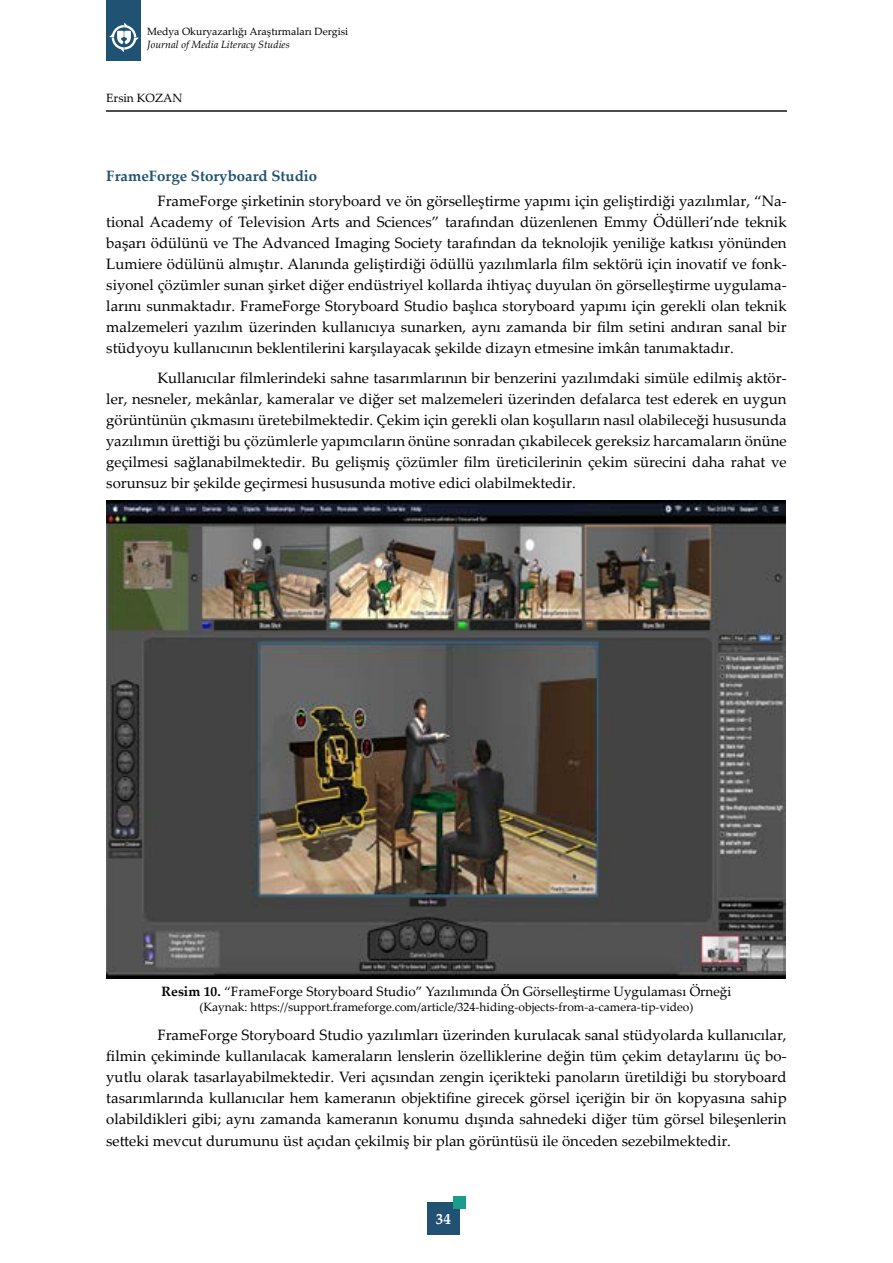
<style>
.page{position:relative;width:893px;height:1263px;background:#fff}
.page>*{position:absolute;margin:0;border:0;box-sizing:border-box;transform-origin:0 0}
.t1{font:15px/21px "Palatino Linotype";color:#000;text-align:justify}
.t2{font:700 15px "Palatino Linotype";color:#215273}
.t3{font:700 15px "Palatino Linotype";color:#fff}
.t4{font:13.5px "Palatino Linotype";color:#000}
.t5{font:12px "Palatino Linotype";color:#000}
.t6{font:10.5px "Palatino Linotype";color:#000}
.t7{font:italic 10.5px "Palatino Linotype";color:#000}
.s1{font-weight:700}
</style>
<div class="page">
<hr style="left:106px;top:111px;width:681px;height:1px;background:#4d4d4f">
<div style="left:427px;top:1202px;width:32px;height:32px;background:#215273"></div>
<div style="left:453px;top:1196px;width:13px;height:12px;background:#1c9c8f"></div>
<div style="left:106px;top:0;width:35px;height:60px;background:#205274"></div>
<svg style="left:109px;top:23px;width:30px;height:29px"></svg>
<img style="left:106px;top:500px;width:680px;height:478px">
<p class="t6" style="left:147px;top:24px;width:203px">Medya Okuryazarlığı Araştırmaları Dergisi</p>
<p class="t7" style="left:147px;top:37px;width:144px">Journal of Media Literacy Studies</p>
<p class="t5" style="left:106px;top:89px;width:78px">Ersin KOZAN</p>
<p class="t2" style="left:106px;top:165px;width:212px">FrameForge Storyboard Studio</p>
<p class="t1" style="left:106px;top:190px;width:682px;text-indent:51px">FrameForge şirketinin storyboard ve ön görselleştirme yapımı için geliştirdiği yazılımlar, “Na&shy;tional Academy of Television Arts and Sciences” tarafından düzenlenen Emmy Ödülleri’nde teknik başarı ödülünü ve The Advanced Imaging Society tarafından da teknolojik yeniliğe katkısı yönünden Lumiere ödülünü almıştır. Alanında geliştirdiği ödüllü yazılımlarla film sektörü için inovatif ve fonk&shy;siyonel çözümler sunan şirket diğer endüstriyel kollarda ihtiyaç duyulan ön görselleştirme uygulama&shy;larını sunmaktadır. FrameForge Storyboard Studio başlıca storyboard yapımı için gerekli olan teknik malzemeleri yazılım üzerinden kullanıcıya sunarken, aynı zamanda bir film setini andıran sanal bir stüdyoyu kullanıcının beklentilerini karşılayacak şekilde dizayn etmesine imkân tanımaktadır.</p>
<p class="t1" style="left:106px;top:367px;width:682px;text-indent:51px">Kullanıcılar filmlerindeki sahne tasarımlarının bir benzerini yazılımdaki simüle edilmiş aktör&shy;ler, nesneler, mekânlar, kameralar ve diğer set malzemeleri üzerinden defalarca test ederek en uygun görüntünün çıkmasını üretebilmektedir. Çekim için gerekli olan koşulların nasıl olabileceği hususunda yazılımın ürettiği bu çözümlerle yapımcıların önüne sonradan çıkabilecek gereksiz harcamaların önüne geçilmesi sağlanabilmektedir. Bu gelişmiş çözümler film üreticilerinin çekim sürecini daha rahat ve sorunsuz bir şekilde geçirmesi hususunda motive edici olabilmektedir.</p>
<p class="t4" style="left:162px;top:982px;width:571px"><span class="s1">Resim 10.</span> “FrameForge Storyboard Studio” Yazılımında Ön Görselleştirme Uygulaması Örneği</p>
<p class="t5" style="left:200px;top:998px;width:495px">(Kaynak: https://support.frameforge.com/article/324-hiding-objects-from-a-camera-tip-video)</p>
<p class="t1" style="left:106px;top:1024px;width:682px;text-indent:51px">FrameForge Storyboard Studio yazılımları üzerinden kurulacak sanal stüdyolarda kullanıcılar, filmin çekiminde kullanılacak kameraların lenslerin özelliklerine değin tüm çekim detaylarını üç bo&shy;yutlu olarak tasarlayabilmektedir. Veri açısından zengin içerikteki panoların üretildiği bu storyboard tasarımlarında kullanıcılar hem kameranın objektifine girecek görsel içeriğin bir ön kopyasına sahip olabildikleri gibi; aynı zamanda kameranın konumu dışında sahnedeki diğer tüm görsel bileşenlerin setteki mevcut durumunu üst açıdan çekilmiş bir plan görüntüsü ile önceden sezebilmektedir.</p>
<p class="t3" style="left:436px;top:1208px;width:16px">34</p>
</div>
